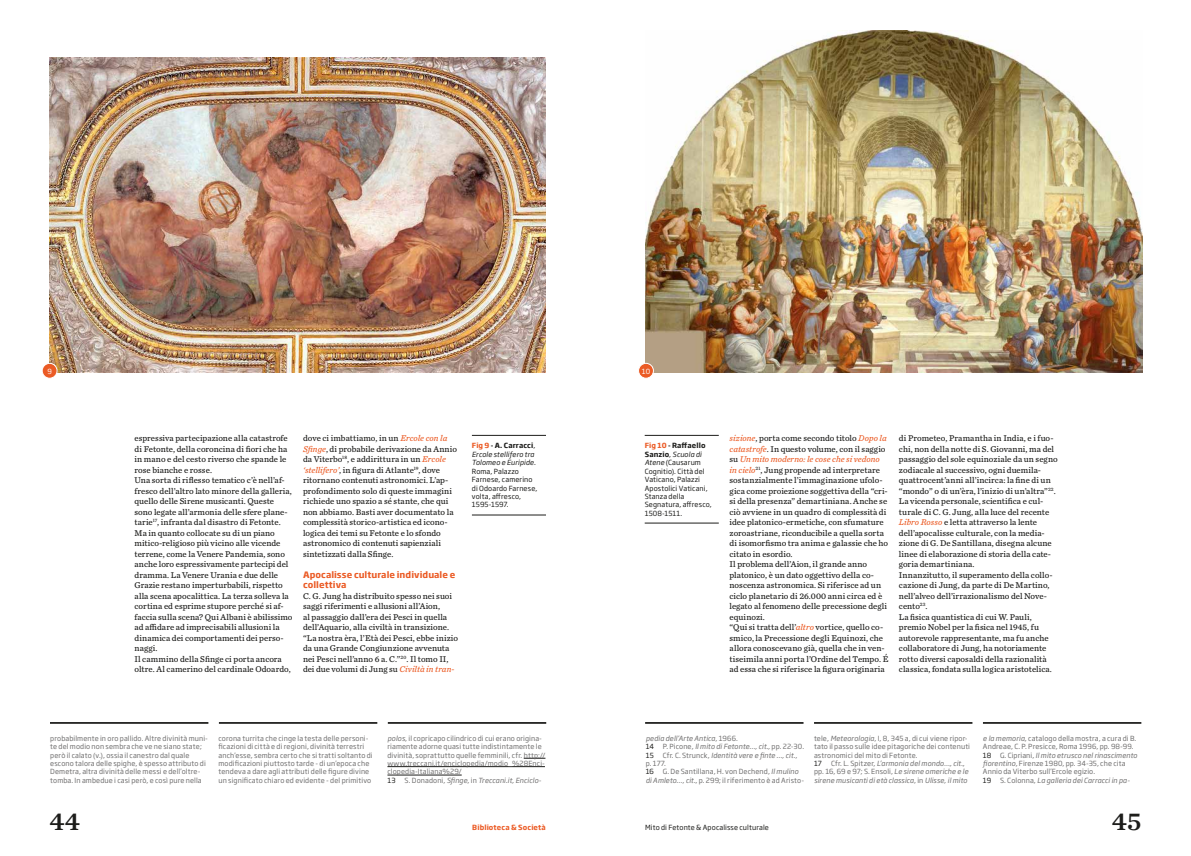
<style>
.page{position:relative;width:1191px;height:856px;background:#fff}
.page>*{position:absolute;margin:0;border:0;box-sizing:border-box;transform-origin:0 0}
.t1{font:26.25px "Chronicle Text G1 Semi";color:#1d1d1b}
.t2{font:8.75px/10.5px "Chronicle Text G4";letter-spacing:.005em;color:#1d1d1b}
.t3{font:700 8.75px/10.5px "Soho Gothic Pro";letter-spacing:.005em;color:#eb5b25}
.t4{font:7px/8.4px "Soho Gothic Pro";letter-spacing:.015em;color:#706f6f}
.t5{font:italic 7px/8.4px "Soho Gothic Pro";letter-spacing:.01em;color:#706f6f}
.t6{font:7px/8.4px "Soho Gothic Pro";letter-spacing:.015em;color:#1d1d1b}
.t7{font:700 7px "Soho Gothic Pro";letter-spacing:.015em;color:#eb5b25}
.t8{font:7px "Soho Gothic Pro";color:#fff}
.s1{font-style:italic;color:#eb5b25}
.s2{font-weight:700;color:#eb5b25}
.s3{font-weight:700}
.s4{font-style:italic}
.s5{font-style:normal}
.s6{font-style:normal;color:#1d1d1b}
.s7{color:#1d1d1b}
</style>
<div class="page">
<img style="left:50px;top:57px;width:496px;height:315px">
<img style="left:646px;top:30px;width:496px;height:342px">
<svg style="left:524px;top:758px;width:21px;height:1px"></svg>
<hr style="left:387px;top:766px;width:158px;height:1px;background:#1d1d1b">
<hr style="left:387px;top:775px;width:75px;height:1px;background:#1d1d1b">
<hr style="left:645px;top:722px;width:158px;height:2px;background:#1d1d1b">
<hr style="left:50px;top:722px;width:158px;height:2px;background:#1d1d1b">
<hr style="left:814px;top:722px;width:158px;height:2px;background:#1d1d1b">
<hr style="left:219px;top:722px;width:158px;height:2px;background:#1d1d1b">
<hr style="left:983px;top:722px;width:158px;height:2px;background:#1d1d1b">
<hr style="left:388px;top:722px;width:158px;height:2px;background:#1d1d1b">
<div style="left:42px;top:363px;width:15px;height:15px;background:#eb5b25;border-radius:50%"></div>
<div style="left:42px;top:363px;width:15px;height:16px;border:1px solid #fff;border-radius:50%"></div>
<div style="left:638px;top:363px;width:15px;height:15px;background:#eb5b25;border-radius:50%"></div>
<div style="left:638px;top:363px;width:16px;height:16px;border:1px solid #fff;border-radius:50%"></div>
<hr style="left:644px;top:523px;width:75px;height:1px;background:#1d1d1b">
<hr style="left:472px;top:515px;width:74px;height:1px;background:#1d1d1b">
<hr style="left:644px;top:435px;width:75px;height:1px;background:#1d1d1b">
<hr style="left:472px;top:435px;width:74px;height:1px;background:#1d1d1b">
<p class="t8" style="left:47px;top:366px;width:6px">9</p>
<p class="t8" style="left:642px;top:366px;width:10px">10</p>
<p class="t2" style="left:134px;top:432px;width:159px">espressiva partecipazione alla catastrofe di Fetonte, della coroncina di fiori che ha in mano e del cesto riverso che spande le rose bianche e rosse.<br>Una sorta di riflesso tematico c’è nell’af&shy;fresco dell’altro lato minore della galleria, quello delle Sirene musicanti. Queste sono legate all’armonia delle sfere plane&shy;tarie<sup>17</sup>, infranta dal disastro di Fetonte.<br>Ma in quanto collocate su di un piano mitico-religioso più vicino alle vicende terrene, come la Venere Pandemia, sono anche loro espressivamente partecipi del dramma. La Venere Urania e due delle Grazie restano imperturbabili, rispetto alla scena apocalittica. La terza solleva la cortina ed esprime stupore perché si af&shy;faccia sulla scena? Qui Albani è abilissimo ad affidare ad imprecisabili allusioni la dinamica dei comportamenti dei perso&shy;naggi.<br>Il cammino della Sfinge ci porta ancora oltre. Al camerino del cardinale Odoardo,</p>
<p class="t2" style="left:303px;top:432px;width:155px">dove ci imbattiamo, in un <span class="s1">Ercole con la Sfinge</span>, di probabile derivazione da Annio da Viterbo<sup>18</sup>, e addirittura in un <span class="s1">Ercole ‘stellifero’</span>, in figura di Atlante<sup>19</sup>, dove ritornano contenuti astronomici. L’ap&shy;profondimento solo di queste immagini richiede uno spazio a sé stante, che qui non abbiamo. Basti aver documentato la complessità storico-artistica ed icono&shy;logica dei temi su Fetonte e lo sfondo astronomico di contenuti sapienziali sintetizzati dalla Sfinge.</p>
<p class="t3" style="left:303px;top:568px;width:154px">Apocalisse culturale individuale e collettiva</p>
<p class="t2" style="left:303px;top:590px;width:156px">C. G. Jung ha distribuito spesso nei suoi saggi riferimenti e allusioni all’Aion,<br>al passaggio dall’era dei Pesci in quella dell’Aquario, alla civiltà in transizione. “La nostra èra, l’Età dei Pesci, ebbe inizio da una Grande Congiunzione avvenuta nei Pesci nell’anno 6 a. C.”<sup>20</sup>. Il tomo II, dei due volumi di Jung su <span class="s1">Civiltà in tran-</span></p>
<p class="t6" style="left:472px;top:441px;width:67px"><span class="s2">Fig 9</span> <span class="s3">- A. Carracci</span>,<br><span class="s4">Ercole stellifero tra<br>Tolomeo e Euripide</span>.<br>Roma, Palazzo<br>Farnese, camerino di Odoardo Farnese, volta, affresco,<br>1595-1597.</p>
<p class="t6" style="left:644px;top:441px;width:68px"><span class="s2">Fig 10</span> <span class="s3">- Raffaello<br>Sanzio</span>, <span class="s4">Scuola di<br>Atene</span> (Causarum<br>Cognitio). Città del<br>Vaticano, Palazzi<br>Apostolici Vaticani,<br>Stanza della<br>Segnatura, affresco,<br>1508-1511.</p>
<p class="t2" style="left:729px;top:432px;width:160px"><span class="s1">sizione</span>, porta come secondo titolo <span class="s1">Dopo la catastrofe</span>. In questo volume, con il saggio su <span class="s1">Un mito moderno: le cose che si vedono in cielo</span><sup>21</sup>, Jung propende ad interpretare sostanzialmente l’immaginazione ufolo&shy;gica come proiezione soggettiva della “cri&shy;si della presenza” demartiniana. Anche se ciò avviene in un quadro di complessità di idee platonico-ermetiche, con sfumature zoroastriane, riconducibile a quella sorta di isomorfismo tra anima e galassie che ho citato in esordio.<br>Il problema dell’Aion, il grande anno platonico, è un dato oggettivo della co&shy;noscenza astronomica. Si riferisce ad un ciclo planetario di 26.000 anni circa ed è legato al fenomeno delle precessione degli equinozi.<br>“Qui si tratta dell’<span class="s1">altro</span> vortice, quello co&shy;smico, la Precessione degli Equinozi, che allora conoscevano già, quella che in ven&shy;tiseimila anni porta l’Ordine del Tempo. É ad essa che si riferisce la figura originaria</p>
<p class="t2" style="left:899px;top:432px;width:160px">di Prometeo, Pramantha in India, e i fuo&shy;chi, non della notte di S. Giovanni, ma del passaggio del sole equinoziale da un segno zodiacale al successivo, ogni duemila&shy;quattrocent’anni all’incirca: la fine di un “mondo” o di un’èra, l’inizio di un’altra”<sup>22</sup>.<br>La vicenda personale, scientifica e cul&shy;turale di C. G. Jung, alla luce del recente <span class="s1">Libro Rosso</span> e letta attraverso la lente dell’apocalisse culturale, con la media&shy;zione di G. De Santillana, disegna alcune linee di elaborazione di storia della cate&shy;goria demartiniana.<br>Innanzitutto, il superamento della collo&shy;cazione di Jung, da parte di De Martino, nell’alveo dell’irrazionalismo del Nove&shy;cento<sup>23</sup>.<br>La fisica quantistica di cui W. Pauli, premio Nobel per la fisica nel 1945, fu autorevole rappresentante, ma fu anche collaboratore di Jung, ha notoriamente rotto diversi caposaldi della razionalità classica, fondata sulla logica aristotelica.</p>
<p class="t4" style="left:50px;top:733px;width:159px">probabilmente in oro pallido. Altre divinità muni&shy;te del modio non sembra che ve ne siano state; però il calato (v.), ossia il canestro dal quale escono talora delle spighe, è spesso attributo di Demetra, altra divinità delle messi e dell’oltre&shy;tomba. In ambedue i casi però, e così pure nella</p>
<p class="t5" style="left:645px;top:733px;width:94px">pedia dell’Arte Antica<span class="s5">, 1966.<br></span><span class="s6">14</span></p>
<p class="t4" style="left:218px;top:733px;width:156px">corona turrita che cinge la testa delle personi&shy;ficazioni di città e di regioni, divinità terrestri anch’esse, sembra certo che si tratti soltanto di modificazioni piuttosto tarde - di un’epoca che tendeva a dare agli attributi delle figure divine un significato chiaro ed evidente - del primitivo</p>
<p class="t4" style="left:814px;top:733px;width:157px">tele, <span class="s4">Meteorologia</span>, I, 8, 345 a, di cui viene ripor&shy;tato il passo sulle idee pitagoriche dei contenuti astronomici del mito di Fetonte.</p>
<p class="t4" style="left:387px;top:733px;width:159px"><span class="s4">polos</span>, il copricapo cilindrico di cui erano origina&shy;riamente adorne quasi tutte indistintamente le divinità, soprattutto quelle femminili, cfr. http:// www.treccani.it/enciclopedia/modio_%28Enci&shy;clopedia-Italiana%29/</p>
<p class="t6" style="left:387px;top:775px;width:10px">13</p>
<p class="t5" style="left:404px;top:775px;width:138px"><span class="s5">S. Donadoni,</span> Sfinge<span class="s5">, in</span> Treccani.it, Enciclo-</p>
<p class="t5" style="left:663px;top:742px;width:143px"><span class="s5">P. Picone,</span> Il mito di Fetonte…, cit., <span class="s5">pp. 22-30.</span></p>
<p class="t5" style="left:645px;top:750px;width:153px;text-indent:17px"><span class="s5">Cfr. C. Strunck,</span> Identità vere e finte …, cit<span class="s5">., p. 177.</span></p>
<p class="t6" style="left:645px;top:767px;width:10px">16</p>
<p class="t6" style="left:645px;top:750px;width:10px">15</p>
<p class="t5" style="left:814px;top:759px;width:156px;text-indent:17px"><span class="s5">Cfr. L. Spitzer,</span> L’armonia del mondo…, cit.<span class="s5">, pp. 16, 69 e 97; S. Ensoli,</span> Le sirene omeriche e le sirene musicanti di età classica<span class="s5">, in</span> Ulisse, il mito</p>
<p class="t6" style="left:814px;top:759px;width:9px">17</p>
<p class="t4" style="left:645px;top:767px;width:160px;text-indent:17px">G. De Santillana, H. von Dechend, <span class="s4">Il mulino di Amleto…</span>, <span class="s4">cit.</span>, p. 299; il riferimento è ad Aristo-</p>
<p class="t4" style="left:983px;top:733px;width:156px"><span class="s4">e la memoria</span>, catalogo della mostra, a cura di B.<br>Andreae, C. P. Presicce, Roma 1996, pp. 98-99.<br><span class="s7">18</span> G. Cipriani, <span class="s4">Il mito etrusco nel rinascimento fiorentino</span>, Firenze 1980, pp. 34-35, che cita Annio da Viterbo sull’Ercole egizio.</p>
<p class="t6" style="left:983px;top:775px;width:10px">19</p>
<p class="t5" style="left:1000px;top:775px;width:131px"><span class="s5">S. Colonna,</span> La galleria dei Carracci in pa-</p>
<h1 class="t1" style="left:50px;top:800px;width:32px">44</h1>
<p class="t7" style="left:472px;top:821px;width:75px">Biblioteca &amp; Società</p>
<h1 class="t1" style="left:1111px;top:800px;width:31px">45</h1>
<p class="t6" style="left:645px;top:822px;width:125px">Mito di Fetonte &amp; Apocalisse culturale</p>
</div>
